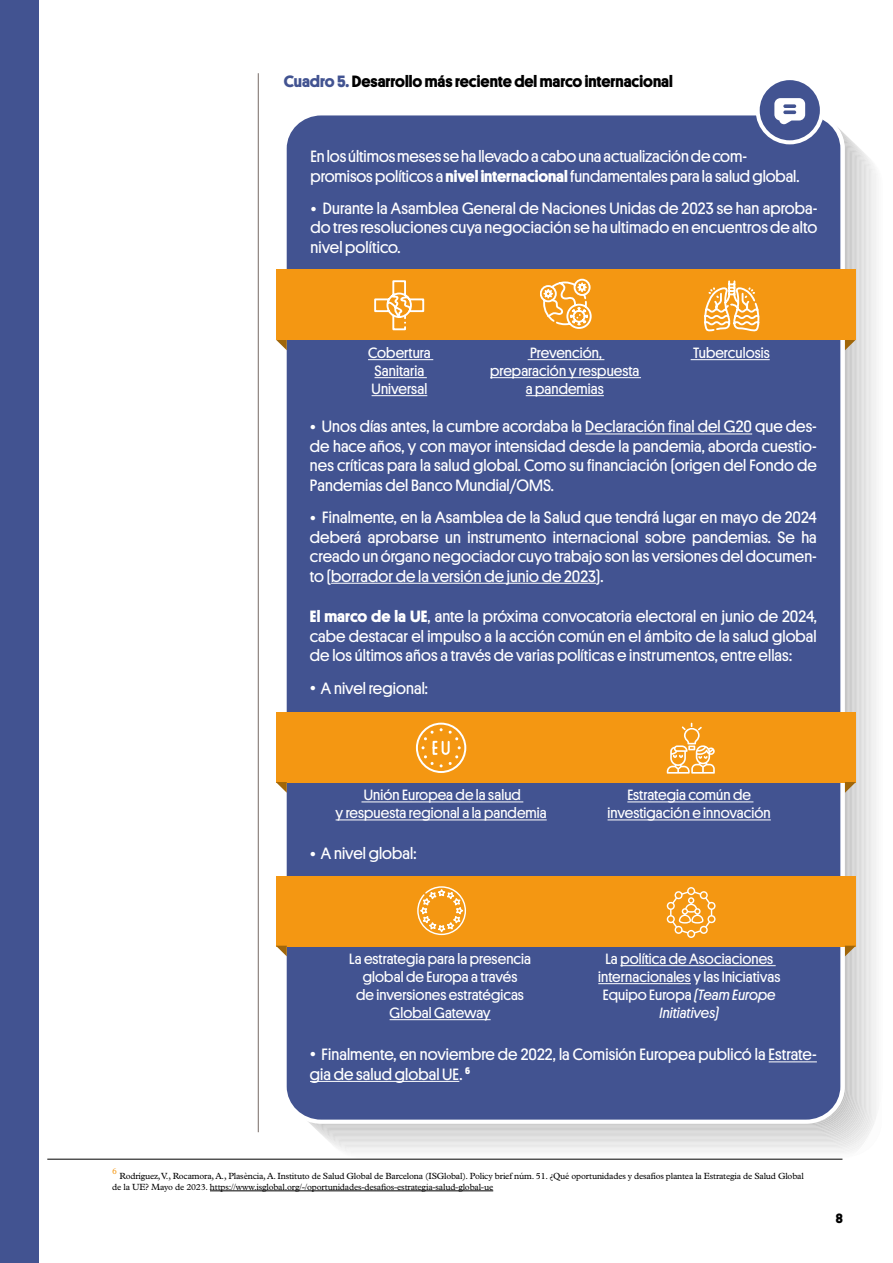
<style>
.page{position:relative;width:893px;height:1263px;background:#fff}
.page>*{position:absolute;margin:0;border:0;box-sizing:border-box;transform-origin:0 0}
.t1{font:16.5px/19.5px "Platform";letter-spacing:.005em;color:#fff;text-align:justify}
.text_base{font:700 16.5px "Platform";color:#000}
.t2{font:15px/18px "Platform";letter-spacing:.005em;color:#fff;text-align:center}
.t3{font:700 13.5px "Platform";color:#000}
.leyendas{font:9px/11.2px "Plantin";letter-spacing:-.02em;color:#000}
.leyendas-2{font:8.7px "Plantin";color:#f49712}
.s1{color:#425391}
.s2{font-weight:700}
.s3{font-family:"Plantin";font-size:18px}
.s4{font-style:italic}
</style>
<div class="page">
<div style="left:286px;top:115px;width:559px;height:1009px;background:#425391"></div>
<div style="left:276px;top:712px;width:579px;height:70px;background:#f49712"></div>
<div style="left:276px;top:876px;width:579px;height:71px;background:#f49712"></div>
<svg style="left:335px;top:160px;width:542px;height:993px;fill:#425391"></svg>
<div style="left:0;top:0;width:38px;height:1263px;background:#425391"></div>
<hr style="left:258px;top:73px;width:1px;height:1059px;background:#867b77">
<svg style="left:756px;top:80px;width:68px;height:64px"></svg>
<svg style="left:276px;top:782px;width:11px;height:11px"></svg>
<svg style="left:276px;top:946px;width:11px;height:10px"></svg>
<svg style="left:276px;top:340px;width:11px;height:10px"></svg>
<svg style="left:845px;top:782px;width:11px;height:11px"></svg>
<svg style="left:845px;top:946px;width:11px;height:10px"></svg>
<svg style="left:845px;top:340px;width:11px;height:10px"></svg>
<div style="left:276px;top:269px;width:579px;height:71px;background:#f49712"></div>
<svg style="left:374px;top:280px;width:50px;height:50px"></svg>
<svg style="left:540px;top:278px;width:51px;height:51px"></svg>
<svg style="left:704px;top:280px;width:56px;height:52px"></svg>
<hr style="left:585px;top:434px;width:167px;height:1px;background:#fff">
<hr style="left:331px;top:583px;width:265px;height:1px;background:#fff">
<hr style="left:769px;top:1061px;width:48px;height:1px;background:#fff">
<hr style="left:310px;top:1081px;width:149px;height:1px;background:#fff">
<svg style="left:667px;top:887px;width:49px;height:51px"></svg>
<svg style="left:417px;top:886px;width:49px;height:49px"></svg>
<hr style="left:210px;top:1190px;width:283px;height:1px;background:#000">
<hr style="left:47px;top:1159px;width:795px;height:1px;background:#000">
<svg style="left:415px;top:722px;width:52px;height:51px"></svg>
<svg style="left:667px;top:723px;width:48px;height:51px"></svg>
<hr style="left:528px;top:359px;width:76px;height:1px;background:#fff">
<hr style="left:490px;top:377px;width:151px;height:1px;background:#fff">
<hr style="left:526px;top:395px;width:78px;height:1px;background:#fff">
<hr style="left:691px;top:359px;width:79px;height:1px;background:#fff">
<hr style="left:627px;top:801px;width:126px;height:1px;background:#fff">
<hr style="left:608px;top:819px;width:163px;height:1px;background:#fff">
<hr style="left:620px;top:965px;width:156px;height:1px;background:#fff">
<hr style="left:598px;top:983px;width:93px;height:1px;background:#fff">
<hr style="left:368px;top:359px;width:65px;height:1px;background:#fff">
<hr style="left:375px;top:377px;width:52px;height:1px;background:#fff">
<hr style="left:372px;top:395px;width:55px;height:1px;background:#fff">
<hr style="left:361px;top:801px;width:162px;height:1px;background:#fff">
<hr style="left:336px;top:819px;width:211px;height:1px;background:#fff">
<hr style="left:390px;top:1019px;width:101px;height:1px;background:#fff">
<p class="text_base" style="left:284px;top:70px;width:390px"><span class="s1">Cuadro 5.</span> Desarrollo más reciente del marco internacional</p>
<p class="t1" style="left:311px;top:146px;width:490px">En los últimos meses se ha llevado a cabo una actualización de com&shy;promisos políticos a <span class="s2">nivel internacional</span> fundamentales para la salud global.</p>
<p class="t1" style="left:311px;top:197px;width:508px"><span class="s3">•</span> Durante la Asamblea General de Naciones Unidas de 2023 se han aproba&shy;do tres resoluciones cuya negociación se ha ultimado en encuentros de alto nivel político.</p>
<p class="t2" style="left:368px;top:343px;width:64px;text-align:left">Cobertura<br>Sanitaria<br>Universal</p>
<p class="t2" style="left:490px;top:343px;width:151px">○Prevención, preparación y respuesta a pandemias</p>
<p class="t2" style="left:691px;top:343px;width:81px">○Tuberculosis</p>
<p class="t1" style="left:310px;top:416px;width:508px"><span class="s3">•</span> Unos días antes, la cumbre acordaba la Declaración final del G20 que des&shy;de hace años, y con mayor intensidad desde la pandemia, aborda cuestio&shy;nes críticas para la salud global. Como su financiación (origen del Fondo de Pandemias del Banco Mundial/OMS.</p>
<p class="t1" style="left:310px;top:507px;width:508px"><span class="s3">•</span> Finalmente, en la Asamblea de la Salud que tendrá lugar en mayo de 2024 deberá aprobarse un instrumento internacional sobre pandemias. Se ha creado un órgano negociador cuyo trabajo son las versiones del documen&shy;to (borrador de la versión de junio de 2023).</p>
<p class="t1" style="left:310px;top:606px;width:508px"><span class="s2">El marco de la UE</span>, ante la próxima convocatoria electoral en junio de 2024, cabe destacar el impulso a la acción común en el ámbito de la salud global de los últimos años a través de varias políticas e instrumentos, entre ellas:</p>
<p class="t1" style="left:310px;top:677px;width:119px"><span class="s3">•</span> A nivel regional:</p>
<p class="t2" style="left:336px;top:785px;width:213px">○Unión Europea de la salud<br>y respuesta regional a la pandemia</p>
<p class="t1" style="left:310px;top:843px;width:108px"><span class="s3">•</span> A nivel global:</p>
<p class="t2" style="left:608px;top:785px;width:165px">Estrategia común de investigación e innovación</p>
<p class="t2" style="left:349px;top:949px;width:184px">La estrategia para la presencia global de Europa a través<br>de inversiones estratégicas<br>Global Gateway</p>
<p class="t2" style="left:598px;top:949px;width:184px">La política de Asociaciones internacionales y las Iniciativas<br>Equipo Europa <span class="s4">(Team Europe<br>Initiatives)</span></p>
<p class="t1" style="left:310px;top:1044px;width:508px"><span class="s3">•</span> Finalmente, en noviembre de 2022, la Comisión Europea publicó la Estrate&shy;gia de salud global UE. <sup>6</sup></p>
<p class="leyendas-2" style="left:112px;top:1166px;width:6px">6</p>
<p class="leyendas" style="left:112px;top:1170px;width:693px;text-indent:7px">Rodríguez, V., Rocamora, A., Plasència, A. Instituto de Salud Global de Barcelona (ISGlobal). Policy brief núm. 51. ¿Qué oportunidades y desafíos plantea la Estrategia de Salud Global de la UE? Mayo de 2023. https://www.isglobal.org/-/oportunidades-desafios-estrategia-salud-global-ue</p>
<p class="t3" style="left:836px;top:1208px;width:9px">8</p>
</div>
